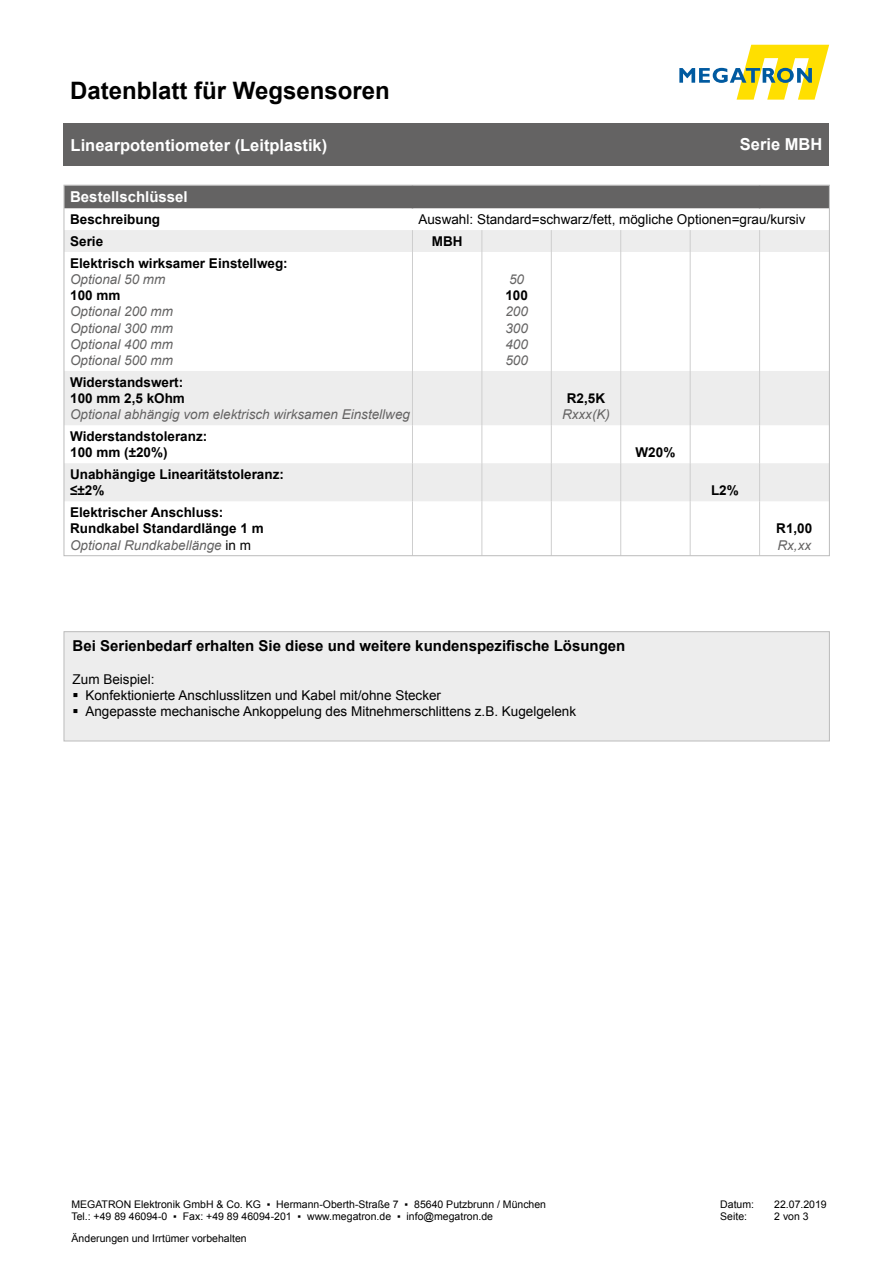
<style>
.page{position:relative;width:893px;height:1263px;background:#fff}
.page>*{position:absolute;margin:0;border:0;box-sizing:border-box;transform-origin:0 0}
.t1{font:700 24px "Arial";color:#000}
.t2{font:700 16.5px "Arial";color:#fff}
.t3{font:700 15px "Arial";color:#000}
.t4{font:700 15px "Arial";color:#fff}
.t5{font:700 13.5px/16.2px "Arial";color:#000}
.t6{font:13.5px "Arial";color:#000}
.t7{font:italic 13.5px "Arial";color:#646363}
.t8{font:10.5px/12.6px "Arial";color:#000}
.s1{font-style:normal;color:#000}
</style>
<div class="page">
<div style="left:64px;top:123px;width:765px;height:43px;background:#646363"></div>
<svg style="left:679px;top:45px;width:150px;height:55px"></svg>
<svg style="left:66px;top:230px;width:762px;height:271px"></svg>
<div style="left:66px;top:187px;width:762px;height:21px;background:#646363"></div>
<svg style="left:412px;top:230px;width:1px;height:22px"></svg>
<svg style="left:482px;top:230px;width:1px;height:22px"></svg>
<svg style="left:551px;top:230px;width:1px;height:22px"></svg>
<svg style="left:620px;top:230px;width:1px;height:22px"></svg>
<svg style="left:690px;top:230px;width:1px;height:22px"></svg>
<svg style="left:759px;top:230px;width:1px;height:22px"></svg>
<hr style="left:412px;top:252px;width:1px;height:119px;background:#cecece">
<hr style="left:482px;top:252px;width:1px;height:119px;background:#cecece">
<hr style="left:551px;top:252px;width:1px;height:119px;background:#cecece">
<hr style="left:620px;top:252px;width:1px;height:119px;background:#cecece">
<hr style="left:690px;top:252px;width:1px;height:119px;background:#cecece">
<hr style="left:759px;top:252px;width:1px;height:119px;background:#cecece">
<hr style="left:412px;top:371px;width:1px;height:54px;background:#cecece">
<hr style="left:482px;top:371px;width:1px;height:54px;background:#cecece">
<hr style="left:551px;top:371px;width:1px;height:54px;background:#cecece">
<hr style="left:620px;top:371px;width:1px;height:54px;background:#cecece">
<hr style="left:690px;top:371px;width:1px;height:54px;background:#cecece">
<hr style="left:759px;top:371px;width:1px;height:54px;background:#cecece">
<hr style="left:412px;top:425px;width:1px;height:38px;background:#cecece">
<hr style="left:482px;top:425px;width:1px;height:38px;background:#cecece">
<hr style="left:551px;top:425px;width:1px;height:38px;background:#cecece">
<hr style="left:620px;top:425px;width:1px;height:38px;background:#cecece">
<hr style="left:690px;top:425px;width:1px;height:38px;background:#cecece">
<hr style="left:759px;top:425px;width:1px;height:38px;background:#cecece">
<hr style="left:412px;top:463px;width:1px;height:38px;background:#cecece">
<hr style="left:482px;top:463px;width:1px;height:38px;background:#cecece">
<hr style="left:551px;top:463px;width:1px;height:38px;background:#cecece">
<hr style="left:620px;top:463px;width:1px;height:38px;background:#cecece">
<hr style="left:690px;top:463px;width:1px;height:38px;background:#cecece">
<hr style="left:759px;top:463px;width:1px;height:38px;background:#cecece">
<hr style="left:412px;top:501px;width:1px;height:54px;background:#cecece">
<hr style="left:482px;top:501px;width:1px;height:54px;background:#cecece">
<hr style="left:551px;top:501px;width:1px;height:54px;background:#cecece">
<hr style="left:620px;top:501px;width:1px;height:54px;background:#cecece">
<hr style="left:690px;top:501px;width:1px;height:54px;background:#cecece">
<hr style="left:759px;top:501px;width:1px;height:54px;background:#cecece">
<div style="left:64px;top:632px;width:765px;height:109px;background:#ededed"></div>
<div style="left:64px;top:631px;width:766px;height:110px;border:1px solid #bcbcbc"></div>
<h1 class="t1" style="left:70px;top:74px;width:321px">Datenblatt für Wegsensoren</h1>
<p class="t2" style="left:71px;top:134px;width:258px">Linearpotentiometer (Leitplastik)</p>
<p class="t2" style="left:740px;top:133px;width:84px">Serie MBH</p>
<p class="t4" style="left:70px;top:187px;width:119px">Bestellschlüssel</p>
<p class="t5" style="left:70px;top:212px;width:92px">Beschreibung</p>
<p class="t6" style="left:418px;top:211px;width:389px">Auswahl: Standard=schwarz/fett, mögliche Optionen=grau/kursiv</p>
<p class="t5" style="left:70px;top:233px;width:35px">Serie</p>
<p class="t5" style="left:432px;top:233px;width:32px">MBH</p>
<p class="t5" style="left:70px;top:255px;width:219px">Elektrisch wirksamer Einstellweg:</p>
<p class="t7" style="left:70px;top:270px;width:97px">Optional 50 mm</p>
<p class="t5" style="left:70px;top:288px;width:52px">100 mm</p>
<p class="t7" style="left:70px;top:303px;width:104px">Optional 200 mm</p>
<p class="t7" style="left:70px;top:319px;width:104px">Optional 300 mm</p>
<p class="t7" style="left:70px;top:335px;width:104px">Optional 400 mm</p>
<p class="t7" style="left:70px;top:351px;width:104px">Optional 500 mm</p>
<p class="t7" style="left:509px;top:270px;width:17px">50</p>
<p class="t5" style="left:505px;top:288px;width:24px">100</p>
<p class="t7" style="left:505px;top:303px;width:24px">200</p>
<p class="t7" style="left:505px;top:319px;width:24px">300</p>
<p class="t7" style="left:505px;top:335px;width:24px">400</p>
<p class="t7" style="left:505px;top:351px;width:24px">500</p>
<p class="t5" style="left:70px;top:374px;width:116px">Widerstandswert:<br>100 mm 2,5 kOhm</p>
<p class="t7" style="left:70px;top:406px;width:341px">Optional abhängig vom elektrisch wirksamen Einstellweg</p>
<p class="t5" style="left:567px;top:391px;width:40px">R2,5K</p>
<p class="t7" style="left:562px;top:406px;width:49px">Rxxx(K)</p>
<p class="t5" style="left:70px;top:429px;width:139px">Widerstandstoleranz:</p>
<p class="t5" style="left:70px;top:445px;width:99px">100 mm (±20%)</p>
<p class="t5" style="left:636px;top:445px;width:41px">W20%</p>
<p class="t5" style="left:70px;top:467px;width:215px">Unabhängige Linearitätstoleranz:</p>
<p class="t5" style="left:70px;top:483px;width:36px">≤±2%</p>
<p class="t5" style="left:711px;top:483px;width:29px">L2%</p>
<p class="t5" style="left:70px;top:505px;width:155px">Elektrischer Anschluss:</p>
<p class="t5" style="left:70px;top:521px;width:195px">Rundkabel Standardlänge 1 m</p>
<p class="t7" style="left:70px;top:536px;width:182px">Optional Rundkabellänge <span class="s1">in m</span></p>
<p class="t3" style="left:73px;top:636px;width:554px">Bei Serienbedarf erhalten Sie diese und weitere kundenspezifische Lösungen</p>
<p class="t6" style="left:73px;top:670px;width:83px">Zum Beispiel:</p>
<p class="t6" style="left:85px;top:686px;width:357px">Konfektionierte Anschlusslitzen und Kabel mit/ohne Stecker</p>
<p class="t6" style="left:85px;top:702px;width:492px">Angepasste mechanische Ankoppelung des Mitnehmerschlittens z.B. Kugelgelenk</p>
<p class="t5" style="left:776px;top:521px;width:38px">R1,00</p>
<p class="t7" style="left:777px;top:536px;width:35px">Rx,xx</p>
<p class="t8" style="left:71px;top:1198px;width:476px">MEGATRON Elektronik GmbH &amp; Co. KG ▪ Hermann-Oberth-Straße 7 ▪ 85640 Putzbrunn / München<br>Tel.: +49 89 46094-0 ▪ Fax: +49 89 46094-201 ▪ www.megatron.de ▪ info@megatron.de</p>
<p class="t8" style="left:720px;top:1198px;width:35px">Datum:</p>
<p class="t8" style="left:774px;top:1198px;width:54px">22.07.2019</p>
<p class="t8" style="left:720px;top:1210px;width:28px">Seite:</p>
<p class="t8" style="left:774px;top:1210px;width:36px">2 von 3</p>
<p class="t8" style="left:72px;top:1232px;width:177px">Änderungen und Irrtümer vorbehalten</p>
</div>
